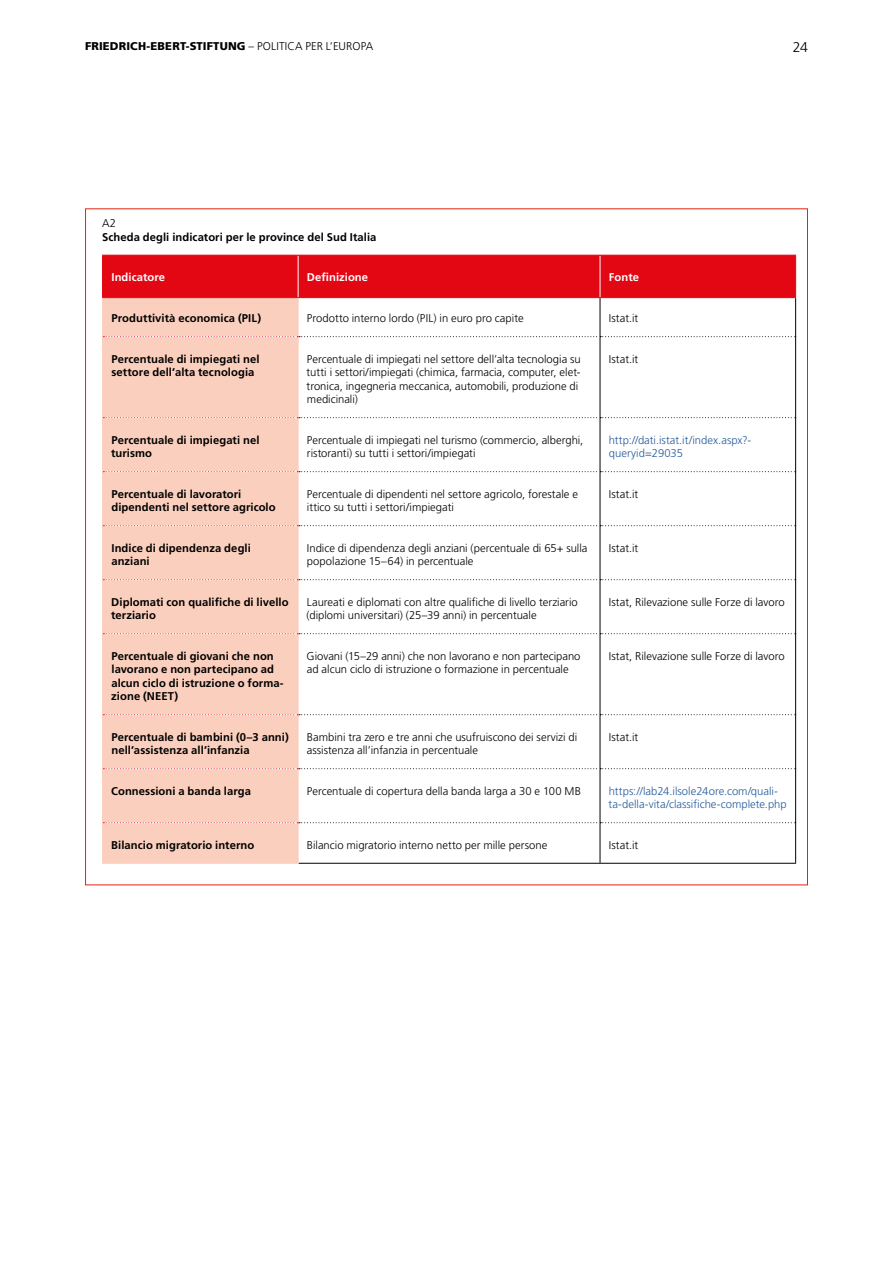
<style>
.page{position:relative;width:893px;height:1263px;background:#fff}
.page>*{position:absolute;margin:0;border:0;box-sizing:border-box;transform-origin:0 0}
.t1{font:300 14.1px "Frutiger LT Pro";color:#000}
.Fußnoten-__Marginalt{font:300 11.25px/13.5px "Frutiger LT Pro";color:#000}
.Fußnoten-__Marginalt-2{font:700 11.25px/13.5px "Frutiger LT Pro";letter-spacing:.005em;color:#000}
.Fußnoten-__Marginalt-3{font:300 11.25px/13.5px "Frutiger LT Pro";color:#275b9b}
.t2{font:900 11.25px "Frutiger LT Pro";letter-spacing:.01em;color:#000}
.Fußnoten-__Marginalt-4{font:700 11.25px "Frutiger LT Pro";letter-spacing:.005em;color:#fff}
.s1{font-weight:300}
</style>
<div class="page">
<div style="left:103px;top:256px;width:692px;height:41px;background:#e30613"></div>
<div style="left:103px;top:298px;width:195px;height:565px;background:#facfbd"></div>
<hr style="left:298px;top:256px;width:1px;height:41px;background:#fff">
<hr style="left:600px;top:256px;width:1px;height:41px;background:#fff">
<hr style="left:600px;top:298px;width:1px;height:38px;background:#000">
<hr style="left:600px;top:337px;width:1px;height:80px;background:#000">
<hr style="left:600px;top:418px;width:1px;height:53px;background:#000">
<hr style="left:600px;top:472px;width:1px;height:53px;background:#000">
<hr style="left:600px;top:526px;width:1px;height:53px;background:#000">
<hr style="left:600px;top:580px;width:1px;height:53px;background:#000">
<hr style="left:600px;top:634px;width:1px;height:80px;background:#000">
<hr style="left:600px;top:715px;width:1px;height:53px;background:#000">
<hr style="left:600px;top:769px;width:1px;height:53px;background:#000">
<hr style="left:600px;top:823px;width:1px;height:40px;background:#000">
<hr style="left:299px;top:863px;width:301px;height:1px;background:#000">
<hr style="left:600px;top:863px;width:196px;height:1px;background:#000">
<hr style="left:795px;top:298px;width:1px;height:39px;background:#000">
<hr style="left:795px;top:337px;width:1px;height:81px;background:#000">
<hr style="left:795px;top:418px;width:1px;height:54px;background:#000">
<hr style="left:795px;top:472px;width:1px;height:54px;background:#000">
<hr style="left:795px;top:526px;width:1px;height:54px;background:#000">
<hr style="left:795px;top:580px;width:1px;height:54px;background:#000">
<hr style="left:795px;top:634px;width:1px;height:81px;background:#000">
<hr style="left:795px;top:715px;width:1px;height:54px;background:#000">
<hr style="left:795px;top:769px;width:1px;height:54px;background:#000">
<hr style="left:795px;top:823px;width:1px;height:40px;background:#000">
<hr style="left:102px;top:255px;width:196px;height:1px;background:#e30613">
<hr style="left:102px;top:256px;width:1px;height:41px;background:#e30613">
<hr style="left:298px;top:255px;width:302px;height:1px;background:#e30613">
<hr style="left:600px;top:255px;width:196px;height:1px;background:#e30613">
<hr style="left:795px;top:256px;width:1px;height:41px;background:#e30613">
<hr style="left:102px;top:297px;width:196px;height:1px;background:#e30613">
<hr style="left:298px;top:297px;width:302px;height:1px;background:#e30613">
<hr style="left:600px;top:297px;width:196px;height:1px;background:#e30613">
<hr style="left:102px;top:298px;width:1px;height:39px;background:#facfbd">
<hr style="left:298px;top:298px;width:1px;height:39px;background:#facfbd">
<hr style="left:102px;top:337px;width:1px;height:81px;background:#facfbd">
<hr style="left:298px;top:337px;width:1px;height:81px;background:#facfbd">
<hr style="left:102px;top:418px;width:1px;height:54px;background:#facfbd">
<hr style="left:298px;top:418px;width:1px;height:54px;background:#facfbd">
<hr style="left:102px;top:472px;width:1px;height:54px;background:#facfbd">
<hr style="left:298px;top:472px;width:1px;height:54px;background:#facfbd">
<hr style="left:102px;top:526px;width:1px;height:54px;background:#facfbd">
<hr style="left:298px;top:526px;width:1px;height:54px;background:#facfbd">
<hr style="left:102px;top:580px;width:1px;height:54px;background:#facfbd">
<hr style="left:298px;top:580px;width:1px;height:54px;background:#facfbd">
<hr style="left:102px;top:634px;width:1px;height:81px;background:#facfbd">
<hr style="left:298px;top:634px;width:1px;height:81px;background:#facfbd">
<hr style="left:102px;top:715px;width:1px;height:54px;background:#facfbd">
<hr style="left:298px;top:715px;width:1px;height:54px;background:#facfbd">
<hr style="left:102px;top:769px;width:1px;height:54px;background:#facfbd">
<hr style="left:298px;top:769px;width:1px;height:54px;background:#facfbd">
<hr style="left:102px;top:823px;width:1px;height:40px;background:#facfbd">
<hr style="left:298px;top:823px;width:1px;height:40px;background:#facfbd">
<hr style="left:102px;top:863px;width:197px;height:1px;background:#facfbd">
<svg style="left:103px;top:336px;width:693px;height:1px"></svg>
<svg style="left:103px;top:417px;width:693px;height:1px"></svg>
<svg style="left:103px;top:471px;width:693px;height:1px"></svg>
<svg style="left:103px;top:525px;width:693px;height:1px"></svg>
<svg style="left:103px;top:579px;width:693px;height:1px"></svg>
<svg style="left:103px;top:633px;width:693px;height:1px"></svg>
<svg style="left:103px;top:714px;width:693px;height:1px"></svg>
<svg style="left:103px;top:768px;width:693px;height:1px"></svg>
<svg style="left:103px;top:822px;width:693px;height:1px"></svg>
<p class="t2" style="left:85px;top:40px;width:290px">FRIEDRICH-EBERT-STIFTUNG <span class="s1">– POLITICA PER L’EUROPA</span></p>
<p class="t1" style="left:793px;top:39px;width:17px">24</p>
<p class="Fußnoten-__Marginalt" style="left:102px;top:217px;width:16px">A2</p>
<p class="Fußnoten-__Marginalt-2" style="left:102px;top:230px;width:276px">Scheda degli indicatori per le province del Sud Italia</p>
<p class="Fußnoten-__Marginalt-4" style="left:111px;top:270px;width:55px">Indicatore</p>
<p class="Fußnoten-__Marginalt-4" style="left:307px;top:270px;width:63px">Definizione</p>
<p class="Fußnoten-__Marginalt-4" style="left:609px;top:270px;width:32px">Fonte</p>
<p class="Fußnoten-__Marginalt-2" style="left:111px;top:312px;width:151px">Produttività economica (PIL)</p>
<p class="Fußnoten-__Marginalt" style="left:307px;top:312px;width:218px">Prodotto interno lordo (PIL) in euro pro capite</p>
<p class="Fußnoten-__Marginalt" style="left:609px;top:312px;width:31px">Istat.it</p>
<p class="Fußnoten-__Marginalt-2" style="left:111px;top:352px;width:150px">Percentuale di impiegati nel settore dell’alta tecnologia</p>
<p class="Fußnoten-__Marginalt" style="left:307px;top:352px;width:276px">Percentuale di impiegati nel settore dell’alta tecnologia su tutti i settori/impiegati (chimica, farmacia, computer, elet&shy;tronica, ingegneria meccanica, automobili, produzione di medicinali)</p>
<p class="Fußnoten-__Marginalt" style="left:609px;top:352px;width:31px">Istat.it</p>
<p class="Fußnoten-__Marginalt-2" style="left:111px;top:433px;width:150px">Percentuale di impiegati nel turismo</p>
<p class="Fußnoten-__Marginalt" style="left:307px;top:433px;width:278px">Percentuale di impiegati nel turismo (commercio, alberghi, ristoranti) su tutti i settori/impiegati</p>
<p class="Fußnoten-__Marginalt-3" style="left:609px;top:433px;width:144px">http://dati.istat.it/index.aspx?- queryid=29035</p>
<p class="Fußnoten-__Marginalt-2" style="left:111px;top:487px;width:166px">Percentuale di lavoratori dipendenti nel settore agricolo</p>
<p class="Fußnoten-__Marginalt" style="left:307px;top:487px;width:273px">Percentuale di dipendenti nel settore agricolo, forestale e ittico su tutti i settori/impiegati</p>
<p class="Fußnoten-__Marginalt" style="left:609px;top:487px;width:31px">Istat.it</p>
<p class="Fußnoten-__Marginalt-2" style="left:111px;top:541px;width:141px">Indice di dipendenza degli anziani</p>
<p class="Fußnoten-__Marginalt" style="left:307px;top:541px;width:282px">Indice di dipendenza degli anziani (percentuale di 65+ sulla popolazione 15–64) in percentuale</p>
<p class="Fußnoten-__Marginalt" style="left:609px;top:541px;width:31px">Istat.it</p>
<p class="Fußnoten-__Marginalt-2" style="left:111px;top:595px;width:179px">Diplomati con qualifiche di livello terziario</p>
<p class="Fußnoten-__Marginalt" style="left:307px;top:595px;width:273px">Laureati e diplomati con altre qualifiche di livello terziario (diplomi universitari) (25–39 anni) in percentuale</p>
<p class="Fußnoten-__Marginalt" style="left:609px;top:595px;width:177px">Istat, Rilevazione sulle Forze di lavoro</p>
<p class="Fußnoten-__Marginalt-2" style="left:111px;top:649px;width:174px">Percentuale di giovani che non lavorano e non partecipano ad alcun ciclo di istruzione o forma&shy;zione (NEET)</p>
<p class="Fußnoten-__Marginalt" style="left:307px;top:649px;width:275px">Giovani (15–29 anni) che non lavorano e non partecipano ad alcun ciclo di istruzione o formazione in percentuale</p>
<p class="Fußnoten-__Marginalt" style="left:609px;top:649px;width:177px">Istat, Rilevazione sulle Forze di lavoro</p>
<p class="Fußnoten-__Marginalt-2" style="left:111px;top:730px;width:179px">Percentuale di bambini (0–3 anni) nell’assistenza all’infanzia</p>
<p class="Fußnoten-__Marginalt" style="left:307px;top:730px;width:272px">Bambini tra zero e tre anni che usufruiscono dei servizi di assistenza all’infanzia in percentuale</p>
<p class="Fußnoten-__Marginalt" style="left:609px;top:730px;width:31px">Istat.it</p>
<p class="Fußnoten-__Marginalt-2" style="left:111px;top:784px;width:141px">Connessioni a banda larga</p>
<p class="Fußnoten-__Marginalt" style="left:307px;top:784px;width:276px">Percentuale di copertura della banda larga a 30 e 100 MB</p>
<p class="Fußnoten-__Marginalt-3" style="left:608px;top:784px;width:180px">https://lab24.ilsole24ore.com/quali&shy;ta-della-vita/classifiche-complete.php</p>
<p class="Fußnoten-__Marginalt-2" style="left:111px;top:838px;width:144px">Bilancio migratorio interno</p>
<p class="Fußnoten-__Marginalt" style="left:307px;top:838px;width:242px">Bilancio migratorio interno netto per mille persone</p>
<p class="Fußnoten-__Marginalt" style="left:609px;top:838px;width:31px">Istat.it</p>
</div>
